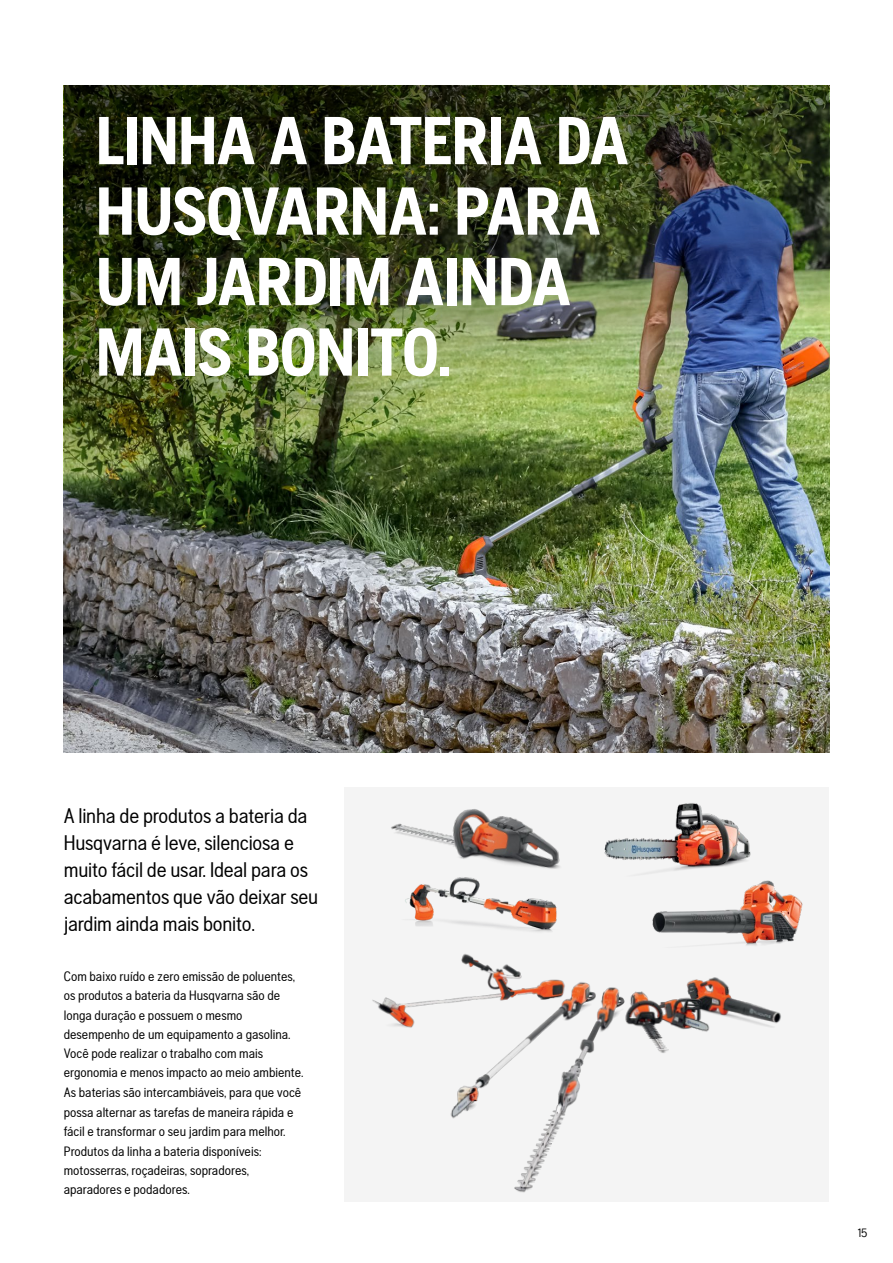
<style>
.page{position:relative;width:893px;height:1263px;background:#fff}
.page>*{position:absolute;margin:0;border:0;box-sizing:border-box;transform-origin:0 0}
.t1{font:700 67.5px/70.5px "Husqvarna Gothic";letter-spacing:-.01em;color:#fff}
.t2{font:21px/27px "Husqvarna Gothic";letter-spacing:-.01em;color:#000}
.t3{font:13.5px/19.4px "Husqvarna Gothic";color:#000}
.t4{font:12px "Husqvarna Gothic";color:#000}
</style>
<div class="page">
<img style="left:64px;top:577px;width:765px;height:176px">
<img style="left:64px;top:85px;width:765px;height:492px">
<div style="left:344px;top:787px;width:485px;height:414px;background:#f4f4f4"></div>
<img style="left:344px;top:954px;width:467px;height:248px">
<img style="left:391px;top:809px;width:169px;height:60px">
<img style="left:405px;top:877px;width:152px;height:55px">
<img style="left:604px;top:803px;width:147px;height:71px">
<img style="left:652px;top:880px;width:151px;height:66px">
<h1 class="t1" style="left:96px;top:105px;width:534px">LINHA A BATERIA DA<br>HUSQVARNA: PARA<br>UM JARDIM AINDA<br>MAIS BONITO.</h1>
<h2 class="t2" style="left:64px;top:802px;width:256px">A linha de produtos a bateria da<br>Husqvarna é leve, silenciosa e muito fácil de usar. Ideal para os acabamentos que vão deixar seu jardim ainda mais bonito.</h2>
<p class="t3" style="left:64px;top:967px;width:241px">Com baixo ruído e zero emissão de poluentes, os produtos a bateria da Husqvarna são de longa duração e possuem o mesmo desempenho de um equipamento a gasolina.<br>Você pode realizar o trabalho com mais ergonomia e menos impacto ao meio ambiente.<br>As baterias são intercambiáveis, para que você possa alternar as tarefas de maneira rápida e fácil e transformar o seu jardim para melhor.<br>Produtos da linha a bateria disponíveis: motosserras, roçadeiras, sopradores, aparadores e podadores.</p>
<p class="t4" style="left:858px;top:1226px;width:11px">15</p>
</div>
